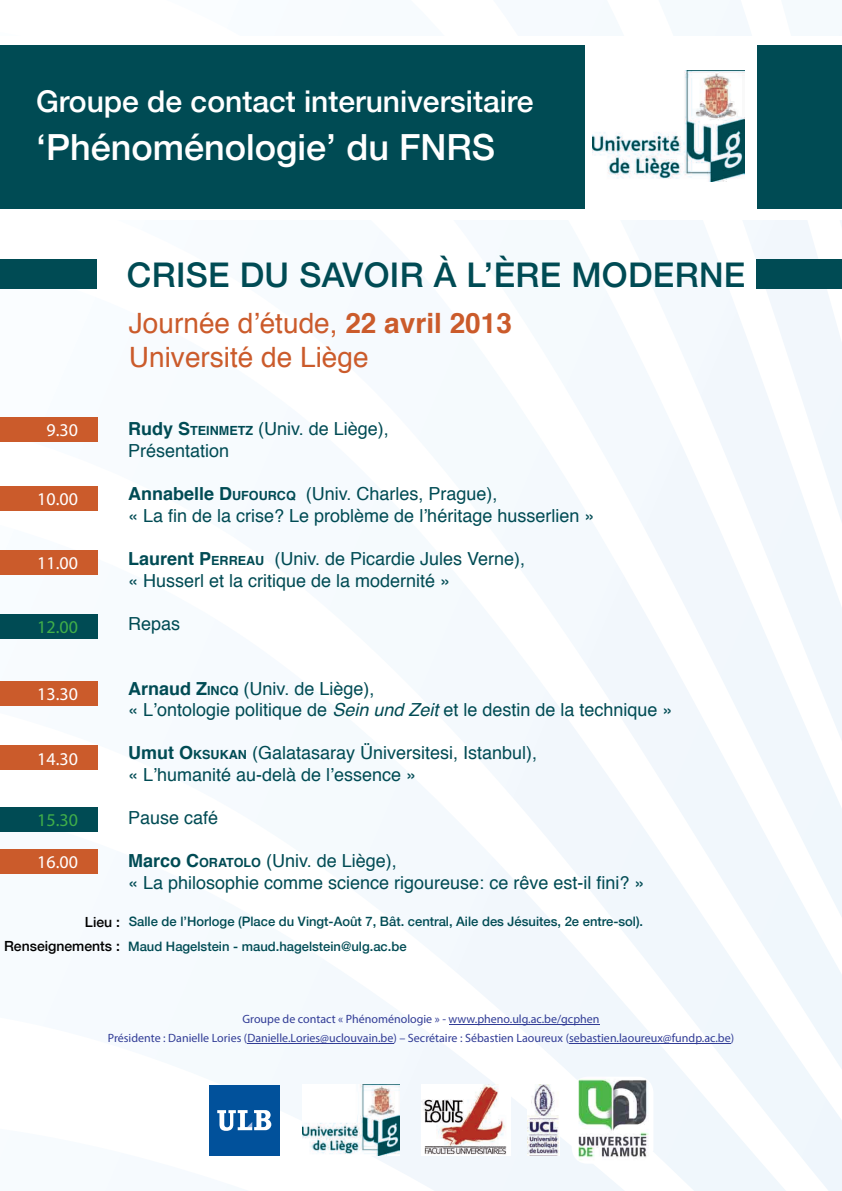
<style>
.page{position:relative;width:842px;height:1191px;background:#fff}
.page>*{position:absolute;margin:0;border:0;box-sizing:border-box;transform-origin:0 0}
.t1{font:500 36px "Helvetica 65";color:#fff}
.t2{font:500 34px "Helvetica 65";letter-spacing:.01em;color:#004b54}
.t3{font:500 30px "Helvetica 65";color:#fff}
.t4{font:28px/33.6px "Helvetica";color:#cb5b2b}
.t5{font:18px/21.6px "Helvetica";color:#004b54}
.t6{font:18px "Myriad Pro";color:#fff}
.t7{font:18px "Myriad Pro";color:#40ae49}
.t8{font:500 14px "Helvetica 65";color:#000}
.t9{font:500 13px/24.9px "Helvetica 65";color:#004b54}
.t10{font:12px/19px "Myriad Pro";color:#313c96;text-align:center}
.s1{font-weight:700}
.s2{font-weight:700;font-size:12.6px}
.s3{font-style:italic}
.s4{font-size:14px;color:#000}
</style>
<div class="page">
<svg style="left:658px;top:0;width:184px;height:524px"></svg>
<svg style="left:0;top:870px;width:625px;height:321px"></svg>
<div style="left:0;top:36px;width:842px;height:183px;background:#fff"></div>
<div style="left:0;top:45px;width:842px;height:164px;background:#004b54"></div>
<div style="left:0;top:259px;width:96px;height:30px;background:#004b54"></div>
<div style="left:756px;top:259px;width:86px;height:30px;background:#004b54"></div>
<div style="left:0;top:417px;width:98px;height:24px;background:#cb5b2b"></div>
<div style="left:0;top:486px;width:98px;height:24px;background:#cb5b2b"></div>
<div style="left:0;top:681px;width:98px;height:24px;background:#cb5b2b"></div>
<hr style="left:449px;top:1023px;width:150px;height:1px;background:#313c96">
<hr style="left:247px;top:1042px;width:146px;height:1px;background:#313c96">
<hr style="left:569px;top:1042px;width:162px;height:1px;background:#313c96">
<div style="left:209px;top:1084px;width:71px;height:71px;background:#01519b"></div>
<svg style="left:0;top:1110px;width:271px;height:81px"></svg>
<img style="left:302px;top:1084px;width:98px;height:71px">
<img style="left:421px;top:1084px;width:89px;height:71px">
<img style="left:528px;top:1084px;width:31px;height:71px">
<div style="left:585px;top:43px;width:171px;height:167px;background:#fff"></div>
<img style="left:592px;top:71px;width:153px;height:111px">
<div style="left:0;top:746px;width:98px;height:24px;background:#cb5b2b"></div>
<div style="left:0;top:614px;width:98px;height:24px;background:#004b54"></div>
<div style="left:0;top:550px;width:98px;height:25px;background:#cb5b2b"></div>
<div style="left:0;top:849px;width:98px;height:24px;background:#cb5b2b"></div>
<div style="left:0;top:807px;width:98px;height:24px;background:#004b54"></div>
<img style="left:572px;top:1076px;width:81px;height:87px;border-radius:16px">
<h3 class="t3" style="left:36px;top:83px;width:499px">Groupe de contact interuniversitaire</h3>
<h1 class="t1" style="left:36px;top:125px;width:460px">‘Phénoménologie’ du FNRS</h1>
<h2 class="t2" style="left:127px;top:254px;width:620px">CRISE DU SAVOIR À L’ÈRE MODERNE</h2>
<p class="t6" style="left:47px;top:419px;width:33px">9.30</p>
<p class="t6" style="left:37px;top:488px;width:42px">10.00</p>
<p class="t6" style="left:37px;top:552px;width:42px">11.00</p>
<p class="t7" style="left:37px;top:616px;width:42px">12.00</p>
<p class="t6" style="left:37px;top:683px;width:42px">13.30</p>
<p class="t6" style="left:37px;top:747px;width:42px">14.30</p>
<p class="t7" style="left:37px;top:809px;width:42px">15.30</p>
<p class="t6" style="left:37px;top:851px;width:42px">16.00</p>
<h3 class="t4" style="left:129px;top:307px;width:384px">Journée d’étude, <span class="s1">22 avril 2013<br></span>Université de Liège</h3>
<p class="t5" style="left:128px;top:419px;width:262px"><span class="s1">Rudy</span> <span class="s1">S</span><span class="s2">TEINMETZ</span> (Univ. de Liège),<br>Présentation</p>
<p class="t5" style="left:128px;top:483px;width:468px"><span class="s1">Annabelle</span> <span class="s1">D</span><span class="s2">UFOURCQ</span> (Univ. Charles, Prague),<br>« La fin de la crise? Le problème de l’héritage husserlien »</p>
<p class="t5" style="left:128px;top:548px;width:399px"><span class="s1">Laurent</span> <span class="s1">P</span><span class="s2">ERREAU</span> (Univ. de Picardie Jules Verne), « Husserl et la critique de la modernité »</p>
<p class="t5" style="left:128px;top:613px;width:54px">Repas</p>
<p class="t5" style="left:128px;top:678px;width:546px"><span class="s1">Arnaud</span> <span class="s1">Z</span><span class="s2">INCQ</span> (Univ. de Liège),<br>« L’ontologie politique de <span class="s3">Sein und Zeit</span> et le destin de la technique »</p>
<p class="t5" style="left:128px;top:743px;width:410px"><span class="s1">Umut</span> <span class="s1">O</span><span class="s2">KSUKAN</span> (Galatasaray Üniversitesi, Istanbul), « L’humanité au-delà de l’essence »</p>
<p class="t5" style="left:128px;top:807px;width:92px">Pause café</p>
<p class="t5" style="left:128px;top:851px;width:518px"><span class="s1">Marco</span> <span class="s1">C</span><span class="s2">ORATOLO</span> (Univ. de Liège),<br>« La philosophie comme science rigoureuse: ce rêve est-il fini? »</p>
<p class="t9" style="left:128px;top:908px;width:517px;text-indent:-43px"><span class="s4">Lieu :</span> Salle de l’Horloge (Place du Vingt-Août 7, Bât. central, Aile des Jésuites, 2e entre-sol).<br>Maud Hagelstein - maud.hagelstein@ulg.ac.be</p>
<p class="t8" style="left:4px;top:937px;width:117px">Renseignements :</p>
<p class="t10" style="left:108px;top:1009px;width:628px">Groupe de contact « Phénoménologie » - www.pheno.ulg.ac.be/gcphen<br>Présidente : Danielle Lories (Danielle.Lories@uclouvain.be) – Secrétaire : Sébastien Laoureux (sebastien.laoureux@fundp.ac.be)</p>
</div>
